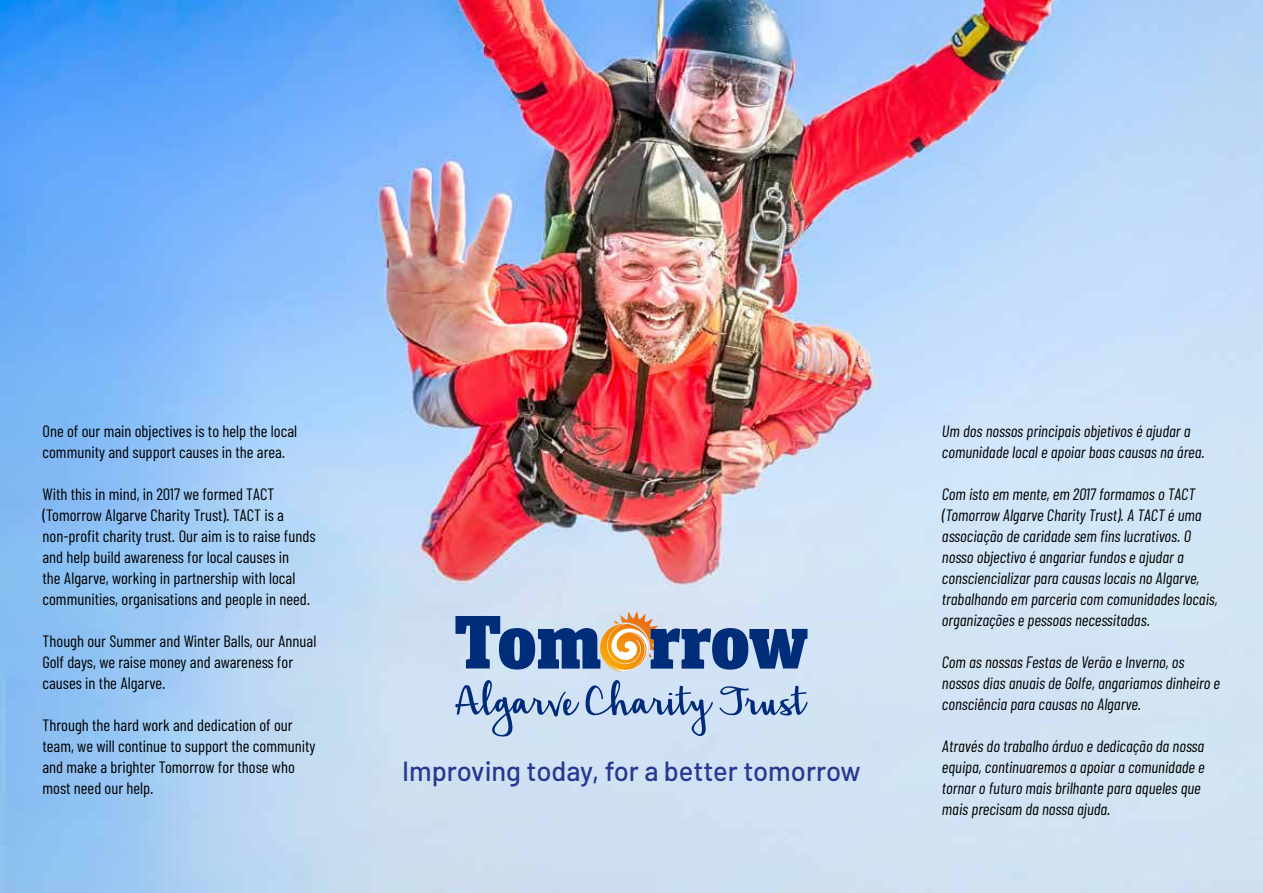
<style>
.page{position:relative;width:1263px;height:893px;background:#fff}
.page>*{position:absolute;margin:0;border:0;box-sizing:border-box;transform-origin:0 0}
.t1{font:500 27.9px "Barlow";color:#263890}
.t2{font:italic 16.5px/21px "Barlow Condensed";color:#000}
.t3{font:16.5px/21px "Barlow Condensed";color:#000}
</style>
<div class="page">
<img style="left:0;top:0;width:1263px;height:893px">
<svg style="left:455px;top:680px;width:124px;height:57px;background:#aec4df"></svg>
<svg style="left:586px;top:680px;width:127px;height:56px;background:#aec4e1"></svg>
<svg style="left:719px;top:686px;width:89px;height:29px;background:#99b1d3"></svg>
<svg style="left:455px;top:611px;width:352px;height:63px;background:#8193b2"></svg>
<p class="t3" style="left:43px;top:420px;width:256px">One of our main objectives is to help the local community and support causes in the area.</p>
<p class="t3" style="left:43px;top:483px;width:275px">With this in mind, in 2017 we formed TACT (Tomorrow Algarve Charity Trust). TACT is a non-profit charity trust. Our aim is to raise funds and help build awareness for local causes in<br>the Algarve, working in partnership with local communities, organisations and people in need.</p>
<p class="t3" style="left:43px;top:630px;width:275px">Though our Summer and Winter Balls, our Annual<br>Golf days, we raise money and awareness for causes in the Algarve.</p>
<p class="t3" style="left:43px;top:714px;width:275px">Through the hard work and dedication of our team, we will continue to support the community and make a brighter Tomorrow for those who most need our help.</p>
<h1 class="t1" style="left:402px;top:754px;width:460px">Improving today, for a better tomorrow</h1>
<p class="t2" style="left:942px;top:420px;width:264px">Um dos nossos principais objetivos é ajudar a comunidade local e apoiar boas causas na área.</p>
<p class="t2" style="left:942px;top:483px;width:277px">Com isto em mente, em 2017 formamos o TACT (Tomorrow Algarve Charity Trust). A TACT é uma associação de caridade sem fins lucrativos. O nosso objectivo é angariar fundos e ajudar a consciencializar para causas locais no Algarve, trabalhando em parceria com comunidades locais, organizações e pessoas necessitadas.</p>
<p class="t2" style="left:942px;top:651px;width:280px">Com as nossas Festas de Verão e Inverno, os nossos dias anuais de Golfe, angariamos dinheiro e consciência para causas no Algarve.</p>
<p class="t2" style="left:942px;top:735px;width:264px">Através do trabalho árduo e dedicação da nossa equipa, continuaremos a apoiar a comunidade e tornar o futuro mais brilhante para aqueles que mais precisam da nossa ajuda.</p>
</div>
